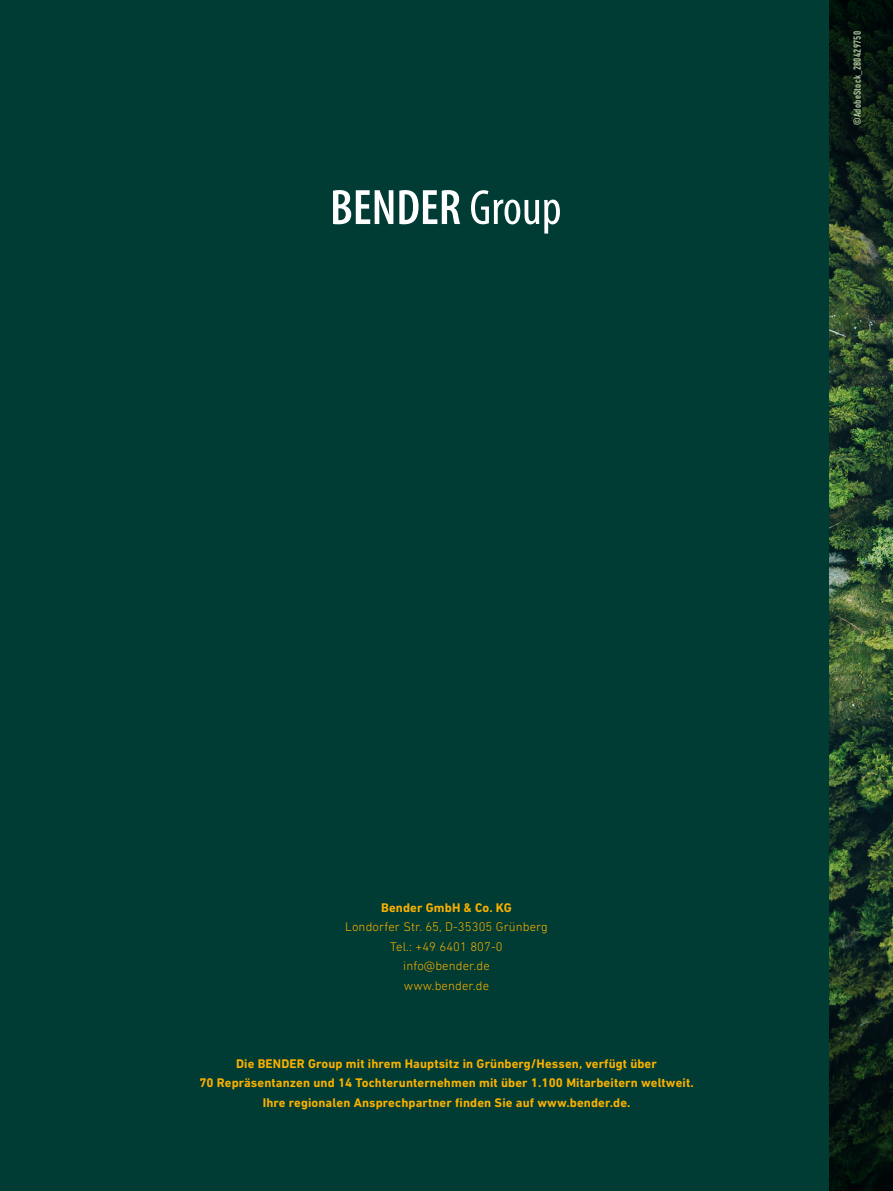
<style>
.page{position:relative;width:893px;height:1191px;background:#003b34}
.page>*{position:absolute;margin:0;border:0;box-sizing:border-box;transform-origin:0 0}
.t1{font:700 12.75px/19.5px "DIN Next LT Pro";letter-spacing:.01em;color:#f9b000;text-align:center}
.t2{font:300 12.75px/19.5px "DIN Next LT Pro";letter-spacing:.01em;color:#f9b000;text-align:center}
.t3{font:500 condensed 10.5px "DIN Next LT Pro";letter-spacing:.025em;color:#b3caa0}
</style>
<div class="page">
<img style="left:829px;top:260px;width:64px;height:671px">
<svg style="left:829px;top:0;width:64px;height:260px;background:#132417"></svg>
<svg style="left:471px;top:190px;width:89px;height:43px"></svg>
<svg style="left:333px;top:190px;width:60px;height:34px"></svg>
<svg style="left:399px;top:190px;width:61px;height:34px"></svg>
<svg style="left:829px;top:931px;width:64px;height:260px;background:#0f2015"></svg>
<p class="t3" style="left:851px;top:125px;width:95px;rotate:-90deg">©AdobeStock_280429750</p>
<p class="t1" style="left:381px;top:897px;width:132px">Bender GmbH &amp; Co. KG</p>
<p class="t2" style="left:345px;top:917px;width:204px">Londorfer Str. 65, D-35305 Grünberg<br>Tel.: +49 6401 807-0<br>info@bender.de<br>www.bender.de</p>
<p class="t1" style="left:199px;top:1053px;width:496px">Die BENDER Group mit ihrem Hauptsitz in Grünberg/Hessen, verfügt über<br>70 Repräsentanzen und 14 Tochterunternehmen mit über 1.100 Mitarbeitern weltweit.<br>Ihre regionalen Ansprechpartner finden Sie auf www.bender.de.</p>
</div>
